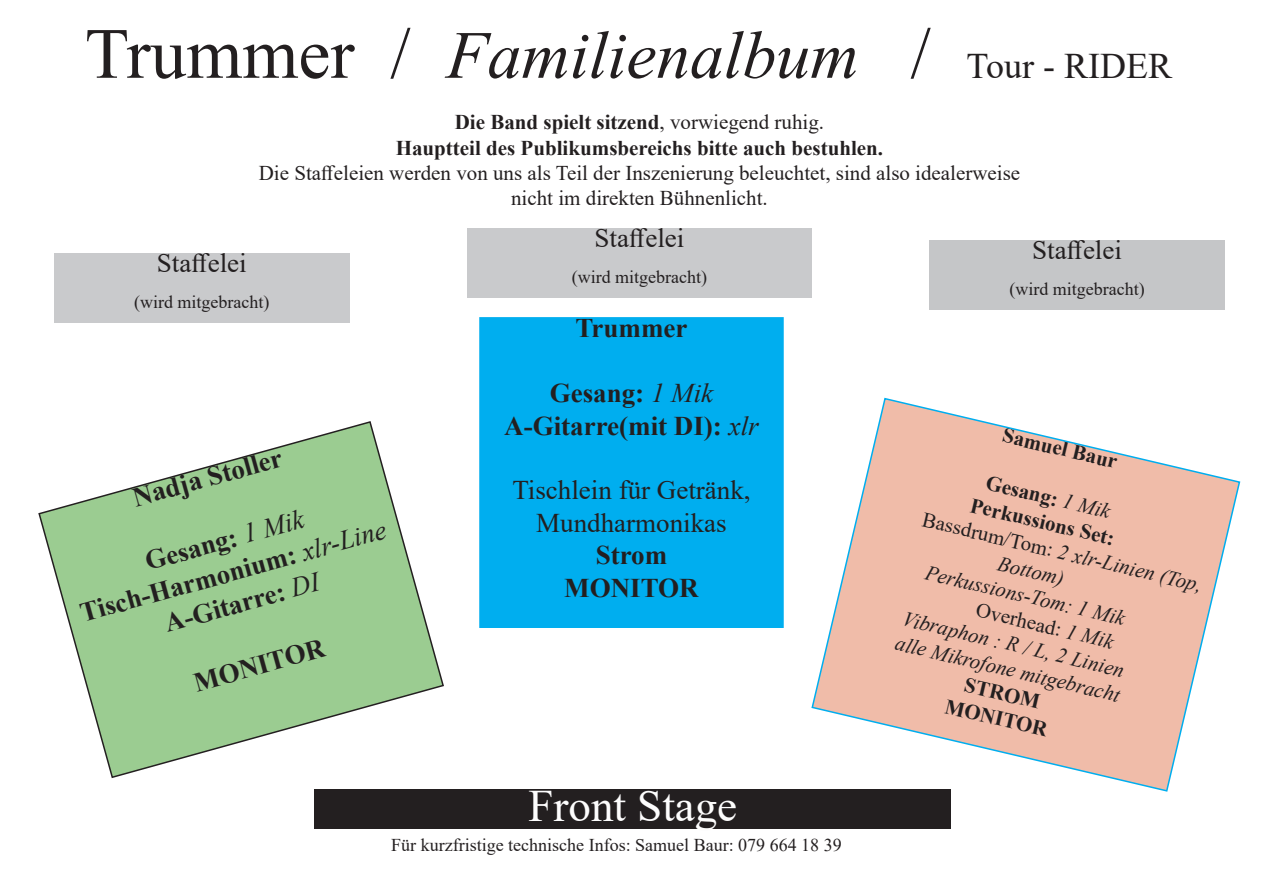
<style>
.page{position:relative;width:1263px;height:893px;background:#fff}
.page>*{position:absolute;margin:0;border:0;box-sizing:border-box;transform-origin:0 0}
.t1{font:italic 67.5px "Times New Roman";color:#231f20}
.t2{font:45px "Times New Roman";color:#fdfdfd}
.t3{font:700 27px/32.2px "Times New Roman";color:#231f20;text-align:center}
.t4{font:27px/32.4px "Times New Roman";color:#231f20;text-align:center}
.t5{font:700 21px/25.2px "Times New Roman";color:#231f20;text-align:center}
.t6{font:21px/25.2px "Times New Roman";color:#231f20;text-align:center}
.t7{font:italic 21px "Times New Roman";color:#231f20}
.t8{font:18px "Times New Roman";color:#231f20}
.s1{font-style:normal;font-size:72px}
.s2{font-style:normal;font-size:36px}
.s3{font-weight:400}
.s4{font-weight:400;font-style:italic}
.s5{font-style:normal}
.s6{font-style:italic}
</style>
<div class="page">
<div style="left:315px;top:789px;width:636px;height:40px;background:#231f20"></div>
<svg style="left:38px;top:421px;width:406px;height:357px"></svg>
<div style="left:480px;top:318px;width:303px;height:309px;background:#00aeef"></div>
<div style="left:479px;top:317px;width:305px;height:311px;border:2px solid #00aeef"></div>
<svg style="left:811px;top:397px;width:430px;height:395px"></svg>
<div style="left:467px;top:228px;width:345px;height:69px;background:#c9cacc"></div>
<div style="left:929px;top:240px;width:296px;height:69px;background:#c5c6c8"></div>
<div style="left:54px;top:253px;width:296px;height:69px;background:#c9cacc"></div>
<h1 class="t1" style="left:85px;top:9px;width:1089px"><span class="s1">Trummer /</span> Familienalbum <span class="s1">/</span> <span class="s2">Tour - RIDER</span></h1>
<p class="t5" style="left:396px;top:109px;width:489px">Die Band spielt sitzend<span class="s3">, vorwiegend ruhig.<br></span>Hauptteil des Publikumsbereichs bitte auch bestuhlen.</p>
<p class="t6" style="left:259px;top:159px;width:763px">Die Staffeleien werden von uns als Teil der Inszenierung beleuchtet, sind also idealerweise nicht im direkten Bühnenlicht.</p>
<p class="t4" style="left:157px;top:246px;width:91px">Staffelei</p>
<p class="t8" style="left:134px;top:289px;width:137px">(wird mitgebracht)</p>
<p class="t3" style="left:129px;top:481px;width:155px;rotate:-15deg">Nadja Stoller</p>
<p class="t3" style="left:68px;top:565px;width:318px;rotate:-15deg">Gesang: <span class="s4">1 Mik<br></span>Tisch-Harmonium: <span class="s4">xlr-Line<br></span>A-Gitarre: <span class="s4">DI</span></p>
<p class="t3" style="left:190px;top:666px;width:136px;rotate:-15deg">MONITOR</p>
<p class="t4" style="left:594px;top:221px;width:91px">Staffelei</p>
<p class="t8" style="left:572px;top:264px;width:137px">(wird mitgebracht)</p>
<p class="t3" style="left:575px;top:311px;width:113px">Trummer</p>
<p class="t3" style="left:504px;top:376px;width:256px">Gesang: <span class="s4">1 Mik<br></span>A-Gitarre(mit DI): <span class="s4">xlr</span></p>
<p class="t4" style="left:512px;top:473px;width:240px">Tischlein für Getränk,<br>Mundharmonikas</p>
<p class="t3" style="left:564px;top:538px;width:136px">Strom<br>MONITOR</p>
<h2 class="t2" style="left:528px;top:774px;width:210px">Front Stage</h2>
<p class="t8" style="left:391px;top:833px;width:452px">Für kurzfristige technische Infos: Samuel Baur: 079 664 18 39</p>
<p class="t4" style="left:1032px;top:233px;width:91px">Staffelei</p>
<p class="t8" style="left:1009px;top:276px;width:137px">(wird mitgebracht)</p>
<p class="t5" style="left:1006px;top:422px;width:119px;rotate:13deg">Samuel Baur</p>
<p class="t5" style="left:989px;top:470px;width:129px;rotate:13deg">Gesang: <span class="s4">1 Mik</span></p>
<p class="t5" style="left:973px;top:492px;width:149px;rotate:13deg">Perkussions Set:</p>
<p class="t7" style="left:926px;top:506px;width:288px;rotate:13deg"><span class="s5">Bassdrum/Tom:</span> 2 xlr-Linien (Top,</p>
<p class="t7" style="left:1001px;top:549px;width:69px;rotate:13deg">Bottom)</p>
<p class="t7" style="left:929px;top:558px;width:206px;rotate:13deg">Perkussions-Tom: 1 Mik</p>
<p class="t6" style="left:979px;top:597px;width:143px;rotate:13deg">Overhead: <span class="s6">1 Mik</span></p>
<p class="t7" style="left:906px;top:605px;width:228px;rotate:13deg">Vibraphon : R / L, 2 Linien</p>
<p class="t7" style="left:899px;top:629px;width:232px;rotate:13deg">alle Mikrofone mitgebracht</p>
<p class="t5" style="left:954px;top:669px;width:106px;rotate:13deg">STROM<br>MONITOR</p>
</div>
